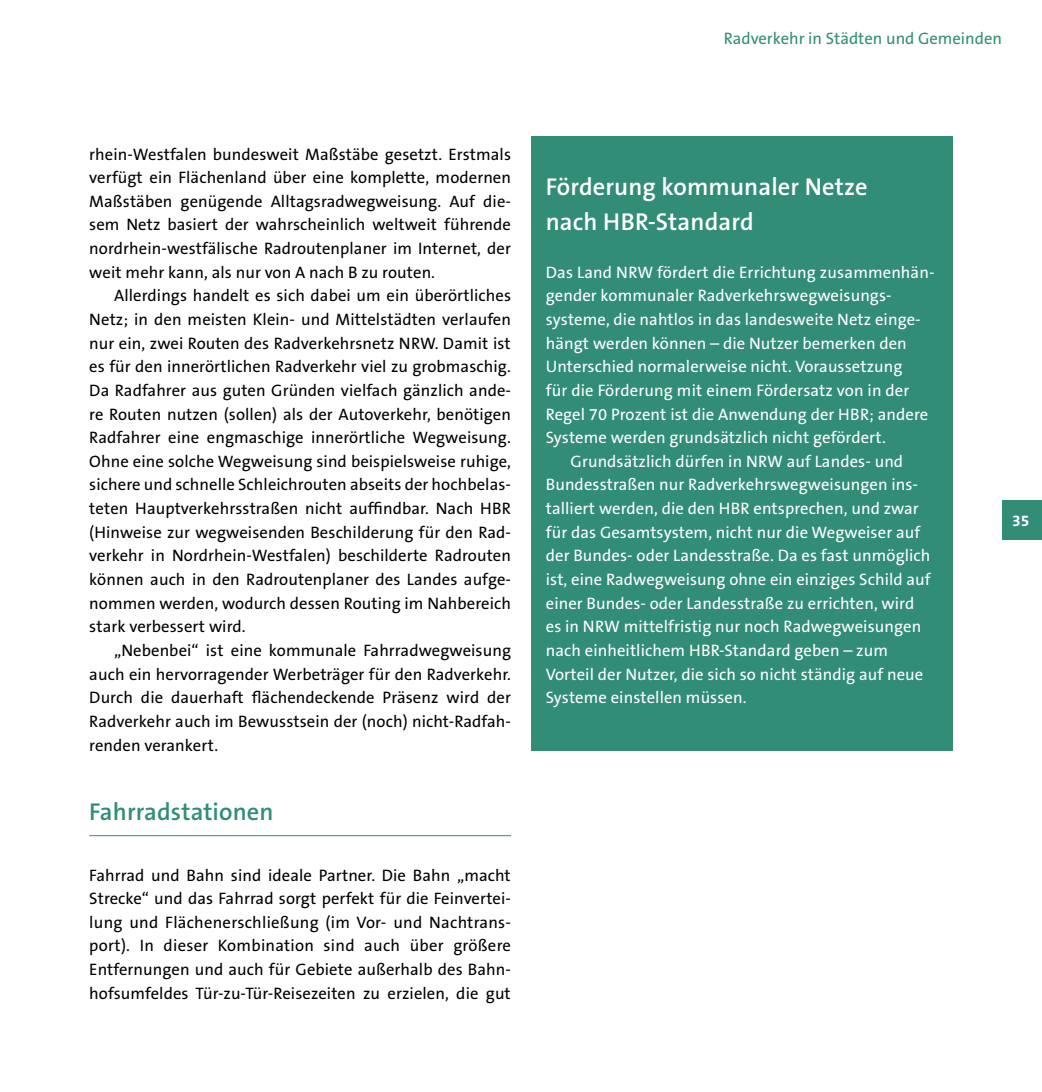
<style>
.page{position:relative;width:1042px;height:1092px;background:#fff}
.page>*{position:absolute;margin:0;border:0;box-sizing:border-box;transform-origin:0 0}
.t1{font:600 24.5px/35.4px "The Sans B6";letter-spacing:.005em;color:#fff}
.t2{font:600 24.5px "The Sans B6";letter-spacing:.005em;color:#328d77}
.t3{font:16.62px/23.6px "The Sans B5 Plain";letter-spacing:.005em;color:#000;text-align:justify}
.t4{font:16.62px "The Sans B5 Plain";letter-spacing:.005em;color:#fff}
.t5{font:16.62px "The Sans B5 Plain";color:#328d77}
.t6{font:700 15.75px "The Sans B7";color:#fff}
</style>
<div class="page">
<div style="left:531px;top:136px;width:421px;height:614px;background:#328d77"></div>
<div style="left:1002px;top:500px;width:40px;height:40px;background:#328d77"></div>
<hr style="left:89px;top:835px;width:422px;height:1px;background:#328d77">
<p class="t5" style="left:724px;top:28px;width:280px">Radverkehr in Städten und Gemeinden</p>
<p class="t3" style="left:89px;top:142px;width:423px">rhein-Westfalen bundesweit Maßstäbe gesetzt. Erstmals verfügt ein Flächenland über eine komplette, modernen Maßstäben genügende Alltagsradwegweisung. Auf die&shy;sem Netz basiert der wahrscheinlich weltweit führende nordrhein-westfälische Radroutenplaner im Internet, der weit mehr kann, als nur von A nach B zu routen.</p>
<p class="t3" style="left:89px;top:284px;width:423px;text-indent:25px">Allerdings handelt es sich dabei um ein überörtliches Netz; in den meisten Klein- und Mittelstädten verlaufen nur ein, zwei Routen des Radverkehrsnetz NRW. Damit ist es für den innerörtlichen Radverkehr viel zu grobmaschig.<br>Da Radfahrer aus guten Gründen vielfach gänzlich ande&shy;re Routen nutzen (sollen) als der Autoverkehr, benötigen Radfahrer eine engmaschige innerörtliche Wegweisung.<br>Ohne eine solche Wegweisung sind beispielsweise ruhige, sichere und schnelle Schleichrouten abseits der hochbelas&shy;teten Hauptverkehrsstraßen nicht auffindbar. Nach HBR (Hinweise zur wegweisenden Beschilderung für den Rad&shy;verkehr in Nordrhein-Westfalen) beschilderte Radrouten können auch in den Radroutenplaner des Landes aufge&shy;nommen werden, wodurch dessen Routing im Nahbereich stark verbessert wird.</p>
<p class="t3" style="left:89px;top:638px;width:423px;text-indent:25px">„Nebenbei“ ist eine kommunale Fahrradwegweisung auch ein hervorragender Werbeträger für den Radverkehr.<br>Durch die dauerhaft flächendeckende Präsenz wird der Radverkehr auch im Bewusstsein der (noch) nicht-Radfah&shy;renden verankert.</p>
<h1 class="t2" style="left:89px;top:796px;width:186px">Fahrradstationen</h1>
<p class="t3" style="left:89px;top:863px;width:423px">Fahrrad und Bahn sind ideale Partner. Die Bahn „macht Strecke“ und das Fahrrad sorgt perfekt für die Feinvertei&shy;lung und Flächenerschließung (im Vor- und Nachtrans&shy;port). In dieser Kombination sind auch über größere Entfernungen und auch für Gebiete außerhalb des Bahn&shy;hofsumfeldes Tür-zu-Tür-Reisezeiten zu erzielen, die gut</p>
<h1 class="t1" style="left:546px;top:169px;width:323px">Förderung kommunaler Netze nach HBR-Standard</h1>
<p class="t4" style="left:546px;top:261px;width:390px">Das Land NRW fördert die Errichtung zusammenhän-</p>
<p class="t4" style="left:546px;top:285px;width:347px">gender kommunaler Radverkehrswegweisungs-</p>
<p class="t4" style="left:546px;top:309px;width:376px">systeme, die nahtlos in das landesweite Netz einge-</p>
<p class="t4" style="left:546px;top:332px;width:362px">hängt werden können – die Nutzer bemerken den</p>
<p class="t4" style="left:546px;top:356px;width:358px">Unterschied normalerweise nicht. Voraussetzung</p>
<p class="t4" style="left:546px;top:379px;width:365px">für die Förderung mit einem Fördersatz von in der</p>
<p class="t4" style="left:546px;top:403px;width:384px">Regel 70 Prozent ist die Anwendung der HBR; andere</p>
<p class="t4" style="left:546px;top:427px;width:342px">Systeme werden grundsätzlich nicht gefördert.</p>
<p class="t4" style="left:570px;top:450px;width:334px">Grundsätzlich dürfen in NRW auf Landes- und</p>
<p class="t4" style="left:546px;top:474px;width:374px">Bundesstraßen nur Radverkehrswegweisungen ins-</p>
<p class="t4" style="left:546px;top:498px;width:374px">talliert werden, die den HBR entsprechen, und zwar</p>
<p class="t4" style="left:546px;top:521px;width:376px">für das Gesamtsystem, nicht nur die Wegweiser auf</p>
<p class="t4" style="left:546px;top:545px;width:386px">der Bundes- oder Landesstraße. Da es fast unmöglich</p>
<p class="t4" style="left:546px;top:568px;width:386px">ist, eine Radwegweisung ohne ein einziges Schild auf</p>
<p class="t4" style="left:546px;top:592px;width:370px">einer Bundes- oder Landesstraße zu errichten, wird</p>
<p class="t4" style="left:546px;top:616px;width:377px">es in NRW mittelfristig nur noch Radwegweisungen</p>
<p class="t4" style="left:546px;top:639px;width:344px">nach einheitlichem HBR-Standard geben – zum</p>
<p class="t4" style="left:546px;top:663px;width:379px">Vorteil der Nutzer, die sich so nicht ständig auf neue</p>
<p class="t4" style="left:546px;top:687px;width:202px">Systeme einstellen müssen.</p>
<p class="t6" style="left:1012px;top:510px;width:19px">35</p>
</div>
